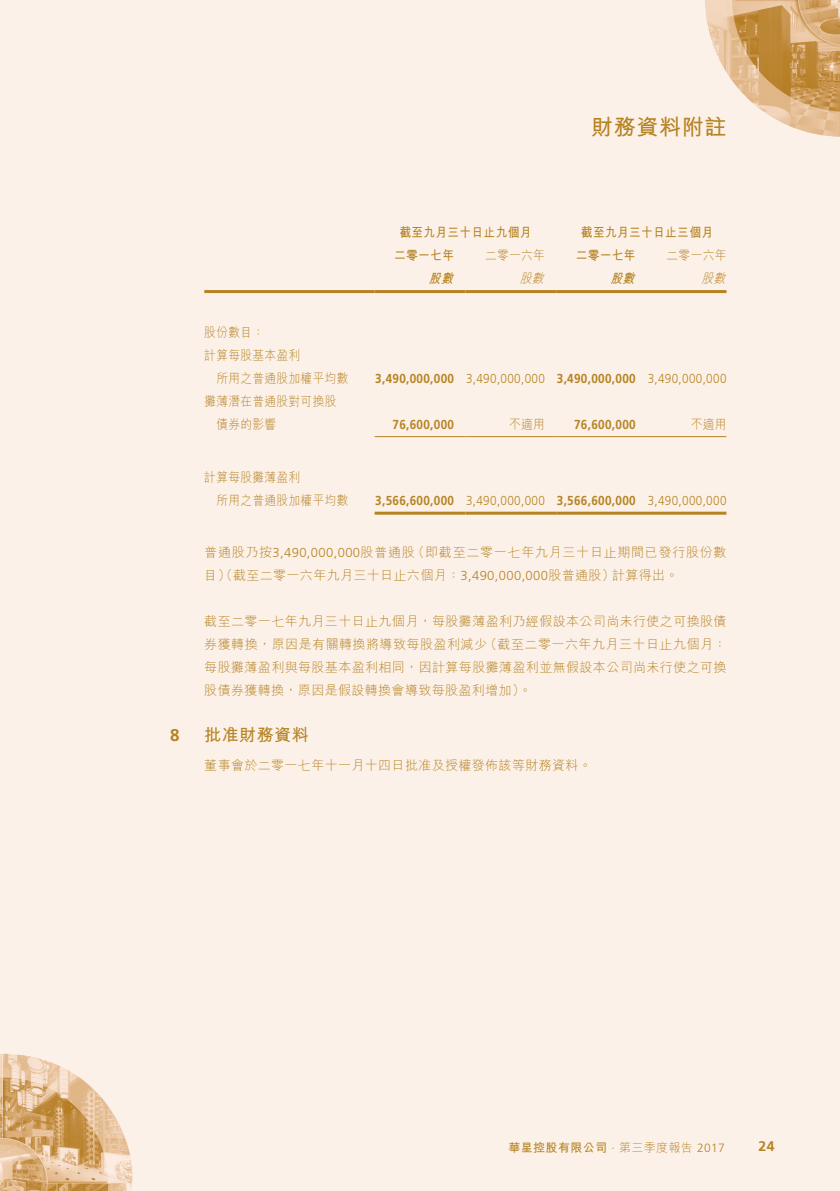
<style>
.page{position:relative;width:840px;height:1191px;background:#fff}
.page>*{position:absolute;margin:0;border:0;box-sizing:border-box;transform-origin:0 0}
.t1{font:700 22px "M Hei HK";letter-spacing:.03em;color:#b68322}
.t2{font:700 17px "M Hei HK";letter-spacing:.03em;color:#b68322}
.t3{font:700 17px "Frutiger LT Std";color:#b68322}
.t4{font:700 14px "Frutiger LT Std";color:#b68322}
.t5{font:300 13px/23px "M Hei HK";letter-spacing:.03em;color:#b68322;text-align:justify}
.t6{font:700 13px "Frutiger LT Std";letter-spacing:.03em;color:#b68322;scale:.9 1}
.t7{font:300 13px/23px "M Hei HK";letter-spacing:.055em;color:#b68322}
.t8{font:300 13px/23px "M Hei HK";letter-spacing:.03em;color:#b68322;scale:.9 1}
.t9{font:700 13px "M Hei HK";letter-spacing:.03em;color:#b68322;scale:.9 1}
.t10{font:italic 700 13px "M Hei HK";color:#b68322;scale:.9 1}
.t11{font:italic 300 13px "M Hei HK";color:#b68322;scale:.9 1}
.t12{font:700 12px "M Hei HK";letter-spacing:.03em;color:#b68322}
.s1{font-weight:300}
.s2{font-family:"Frutiger LT Std"}
.s3{font-family:"Frutiger LT Std";font-weight:300}
</style>
<div class="page">
<div style="left:0;top:0;width:839px;height:1191px;background:#fcf1e9"></div>
<img style="left:705px;top:0;width:134px;height:137px">
<img style="left:0;top:1053px;width:132px;height:138px">
<hr style="left:204px;top:290px;width:170px;height:3px;background:#b68322">
<hr style="left:374px;top:290px;width:91px;height:3px;background:#b68322">
<hr style="left:465px;top:290px;width:91px;height:3px;background:#b68322">
<hr style="left:556px;top:290px;width:90px;height:3px;background:#b68322">
<hr style="left:646px;top:290px;width:80px;height:3px;background:#b68322">
<hr style="left:374px;top:436px;width:91px;height:1px;background:#b68322">
<hr style="left:465px;top:436px;width:91px;height:1px;background:#b68322">
<hr style="left:556px;top:436px;width:90px;height:1px;background:#b68322">
<hr style="left:646px;top:436px;width:80px;height:1px;background:#b68322">
<hr style="left:374px;top:512px;width:91px;height:2px;background:#b68322">
<hr style="left:465px;top:512px;width:91px;height:2px;background:#b68322">
<hr style="left:556px;top:512px;width:90px;height:2px;background:#b68322">
<hr style="left:646px;top:512px;width:80px;height:2px;background:#b68322">
<h1 class="t1" style="left:591px;top:111px;width:137px">財務資料附註</h1>
<p class="t9" style="left:399px;top:223px;width:148px">截至九月三十日止九個月</p>
<p class="t9" style="left:580px;top:223px;width:148px">截至九月三十日止三個月</p>
<p class="t9" style="left:394px;top:246px;width:68px">二零一七年</p>
<p class="t8" style="left:484px;top:243px;width:68px">二零一六年</p>
<p class="t9" style="left:575px;top:246px;width:68px">二零一七年</p>
<p class="t8" style="left:666px;top:243px;width:68px">二零一六年</p>
<p class="t10" style="left:428px;top:269px;width:33px">股數</p>
<p class="t11" style="left:519px;top:269px;width:33px">股數</p>
<p class="t10" style="left:610px;top:269px;width:33px">股數</p>
<p class="t11" style="left:701px;top:269px;width:33px">股數</p>
<p class="t8" style="left:204px;top:321px;width:68px">股份數目：</p>
<p class="t8" style="left:204px;top:344px;width:108px">計算每股基本盈利</p>
<p class="t8" style="left:216px;top:367px;width:148px">所用之普通股加權平均數</p>
<p class="t6" style="left:375px;top:371px;width:391px">3,490,000,000 <span class="s1">3,490,000,000</span> 3,490,000,000 <span class="s1">3,490,000,000</span></p>
<p class="t8" style="left:216px;top:390px;width:135px;text-indent:-12px">攤薄潛在普通股對可換股債券的影響</p>
<p class="t6" style="left:392px;top:417px;width:70px">76,600,000</p>
<p class="t8" style="left:509px;top:413px;width:41px">不適用</p>
<p class="t6" style="left:573px;top:417px;width:70px">76,600,000</p>
<p class="t8" style="left:690px;top:413px;width:41px">不適用</p>
<p class="t8" style="left:216px;top:465px;width:148px;text-indent:-12px">計算每股攤薄盈利<br>所用之普通股加權平均數</p>
<p class="t6" style="left:375px;top:492px;width:391px">3,566,600,000 <span class="s1">3,490,000,000</span> 3,566,600,000 <span class="s1">3,490,000,000</span></p>
<p class="t7" style="left:204px;top:540px;width:523px">普通股乃按<span class="s2">3,490,000,000</span>股普通股（即截至二零一七年九月三十日止期間已發行股份數目）（截至二零一六年九月三十日止六個月：<span class="s2">3,490,000,000</span>股普通股）計算得出。</p>
<p class="t5" style="left:204px;top:609px;width:523px">截至二零一七年九月三十日止九個月，每股攤薄盈利乃經假設本公司尚未行使之可換股債券獲轉換，原因是有關轉換將導致每股盈利減少（截至二零一六年九月三十日止九個月：每股攤薄盈利與每股基本盈利相同，因計算每股攤薄盈利並無假設本公司尚未行使之可換股債券獲轉換，原因是假設轉換會導致每股盈利增加）。</p>
<h2 class="t3" style="left:170px;top:725px;width:11px">8</h2>
<h2 class="t2" style="left:204px;top:723px;width:106px">批准財務資料</h2>
<p class="t5" style="left:204px;top:753px;width:389px">董事會於二零一七年十一月十四日批准及授權發佈該等財務資料。</p>
<p class="t12" style="left:508px;top:1138px;width:218px">華星控股有限公司 <span class="s3">·</span> <span class="s1">第三季度報告</span> <span class="s3">2017</span></p>
<p class="t4" style="left:758px;top:1138px;width:17px">24</p>
</div>
